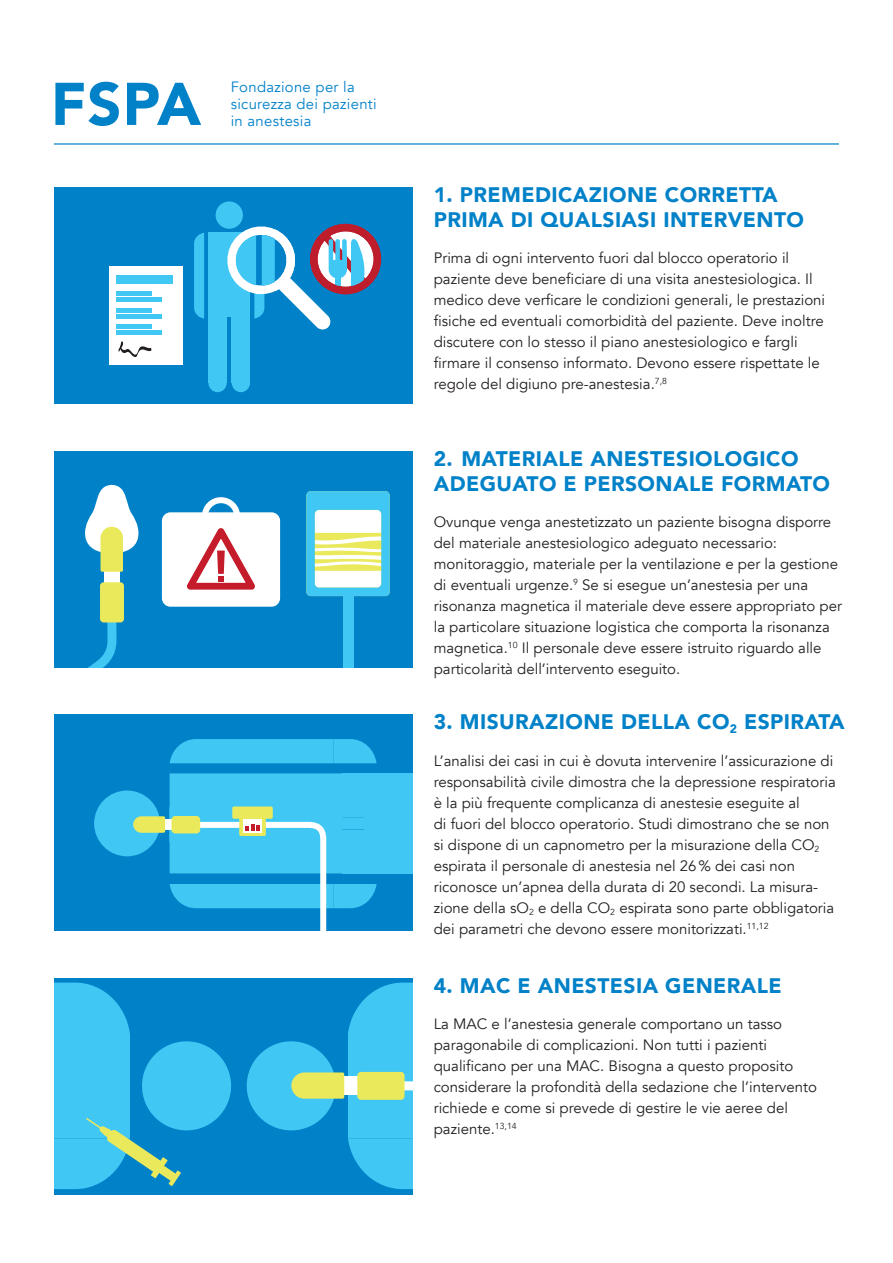
<style>
.page{position:relative;width:893px;height:1263px;background:#fff}
.page>*{position:absolute;margin:0;border:0;box-sizing:border-box;transform-origin:0 0}
.t1{font:900 59.55px "Avenir";color:#0081c8}
.t2{font:900 21px/25.2px "Avenir";letter-spacing:.02em;color:#0081c8}
.t3{font:15px/21px "Avenir";color:#231f20}
.t4{font:14.85px/17.1px "Avenir";letter-spacing:.02em;color:#0081c8}
</style>
<div class="page">
<div style="left:54px;top:187px;width:358px;height:217px;background:#0081c8"></div>
<svg style="left:194px;top:233px;width:10px;height:86px"></svg>
<div style="left:208px;top:233px;width:42px;height:84px;background:#40c7f4"></div>
<div style="left:208px;top:304px;width:19px;height:79px;background:#40c7f4"></div>
<div style="left:208px;top:374px;width:19px;height:18px;background:#40c7f4;border-radius:50%"></div>
<div style="left:232px;top:304px;width:18px;height:79px;background:#40c7f4"></div>
<div style="left:232px;top:374px;width:18px;height:18px;background:#40c7f4;border-radius:50%"></div>
<div style="left:216px;top:201px;width:27px;height:28px;background:#40c7f4;border-radius:50%"></div>
<div style="left:109px;top:266px;width:73px;height:99px;background:#fff"></div>
<div style="left:116px;top:275px;width:56px;height:9px;background:#40c7f4"></div>
<hr style="left:116px;top:292px;width:35px;height:4px;background:#40c7f4">
<hr style="left:116px;top:298px;width:46px;height:4px;background:#40c7f4">
<hr style="left:116px;top:308px;width:35px;height:4px;background:#40c7f4">
<hr style="left:116px;top:314px;width:46px;height:4px;background:#40c7f4">
<hr style="left:116px;top:325px;width:35px;height:4px;background:#40c7f4">
<hr style="left:116px;top:331px;width:46px;height:4px;background:#40c7f4">
<svg style="left:118px;top:341px;width:34px;height:16px"></svg>
<svg style="left:224px;top:223px;width:152px;height:107px"></svg>
<div style="left:310px;top:224px;width:71px;height:70px;border:8px solid #be1d2c;border-radius:50%"></div>
<div style="left:54px;top:451px;width:358px;height:216px;background:#0081c8"></div>
<div style="left:104px;top:570px;width:16px;height:16px;background:#fff"></div>
<svg style="left:85px;top:485px;width:54px;height:87px"></svg>
<svg style="left:89px;top:622px;width:28px;height:45px"></svg>
<div style="left:102px;top:584px;width:20px;height:37px;background:#eae95c;border-radius:2px"></div>
<div style="left:100px;top:582px;width:24px;height:40px;border:3px solid #eae95c;border-radius:2px"></div>
<div style="left:343px;top:591px;width:10px;height:76px;background:#40c7f4"></div>
<div style="left:162px;top:512px;width:118px;height:95px;background:#fff;border-radius:9px"></div>
<div style="left:202px;top:497px;width:38px;height:38px;border:6px solid #fff;border-radius:50%"></div>
<svg style="left:187px;top:527px;width:68px;height:63px"></svg>
<svg style="left:306px;top:491px;width:84px;height:105px;background:#ace3da"></svg>
<div style="left:54px;top:978px;width:358px;height:217px;background:#0081c8"></div>
<div style="left:142px;top:1041px;width:89px;height:89px;background:#40c7f4;border-radius:50%"></div>
<svg style="left:54px;top:982px;width:76px;height:51px"></svg>
<div style="left:54px;top:1033px;width:76px;height:105px;background:#40c7f4"></div>
<div style="left:247px;top:1041px;width:89px;height:89px;background:#40c7f4;border-radius:50%"></div>
<svg style="left:348px;top:982px;width:64px;height:51px"></svg>
<div style="left:348px;top:1033px;width:64px;height:105px;background:#40c7f4"></div>
<svg style="left:54px;top:1118px;width:127px;height:71px"></svg>
<svg style="left:290px;top:1071px;width:122px;height:118px"></svg>
<div style="left:359px;top:1073px;width:44px;height:25px;background:#eae95c;border-radius:2px"></div>
<div style="left:357px;top:1072px;width:48px;height:28px;border:3px solid #eae95c;border-radius:2px"></div>
<div style="left:54px;top:714px;width:358px;height:217px;background:#0081c8"></div>
<div style="left:94px;top:790px;width:66px;height:66px;background:#40c7f4;border-radius:50%"></div>
<div style="left:373px;top:829px;width:39px;height:44px;background:#40c7f4"></div>
<div style="left:373px;top:773px;width:39px;height:44px;background:#40c7f4"></div>
<svg style="left:170px;top:739px;width:207px;height:24px;background:#3bc2f1"></svg>
<div style="left:365px;top:807px;width:47px;height:34px;background:#40c7f4"></div>
<svg style="left:132px;top:773px;width:245px;height:158px"></svg>
<hr style="left:54px;top:143px;width:785px;height:2px;background:#0081c8">
<h1 class="t1" style="left:51px;top:53px;width:152px">FSPA</h1>
<p class="t4" style="left:231px;top:78px;width:148px">Fondazione per la sicurezza dei pazienti in anestesia</p>
<h2 class="t2" style="left:434px;top:181px;width:372px">1. PREMEDICAZIONE CORRETTA<br>PRIMA DI QUALSIASI INTERVENTO</h2>
<p class="t3" style="left:434px;top:247px;width:393px">Prima di ogni intervento fuori dal blocco operatorio il paziente deve beneficiare di una visita anestesiologica. Il medico deve verficare le condizioni generali, le prestazioni fisiche ed eventuali comorbidità del paziente. Deve inoltre discutere con lo stesso il piano anestesiologico e fargli firmare il consenso informato. Devono essere rispettate le regole del digiuno pre-anestesia.<sup>7,8</sup></p>
<h2 class="t2" style="left:434px;top:445px;width:398px">2. MATERIALE ANESTESIOLOGICO<br>ADEGUATO E PERSONALE FORMATO</h2>
<p class="t3" style="left:434px;top:511px;width:410px">Ovunque venga anestetizzato un paziente bisogna disporre del materiale anestesiologico adeguato necessario: monitoraggio, materiale per la ventilazione e per la gestione di eventuali urgenze.<sup>9</sup> Se si esegue un’anestesia per una risonanza magnetica il materiale deve essere appropriato per la particolare situazione logistica che comporta la risonanza magnetica.<sup>10</sup> Il personale deve essere istruito riguardo alle particolarità dell’intervento eseguito.</p>
<h2 class="t2" style="left:434px;top:709px;width:412px">3. MISURAZIONE DELLA CO<sub>2</sub> ESPIRATA</h2>
<p class="t3" style="left:434px;top:750px;width:404px">L’analisi dei casi in cui è dovuta intervenire l’assicurazione di responsabilità civile dimostra che la depressione respiratoria è la più frequente complicanza di anestesie eseguite al<br>di fuori del blocco operatorio. Studi dimostrano che se non si dispone di un capnometro per la misurazione della CO<sub>2 </sub>espirata il personale di anestesia nel 26% dei casi non riconosce un’apnea della durata di 20 secondi. La misura&shy;zione della sO<sub>2</sub> e della CO<sub>2</sub> espirata sono parte obbligatoria dei parametri che devono essere monitorizzati.<sup>11,12</sup></p>
<h2 class="t2" style="left:434px;top:972px;width:350px">4. MAC E ANESTESIA GENERALE</h2>
<p class="t3" style="left:434px;top:1014px;width:385px">La MAC e l’anestesia generale comportano un tasso paragonabile di complicazioni. Non tutti i pazienti qualificano per una MAC. Bisogna a questo proposito considerare la profondità della sedazione che l’intervento richiede e come si prevede di gestire le vie aeree del paziente.<sup>13,14</sup></p>
</div>
